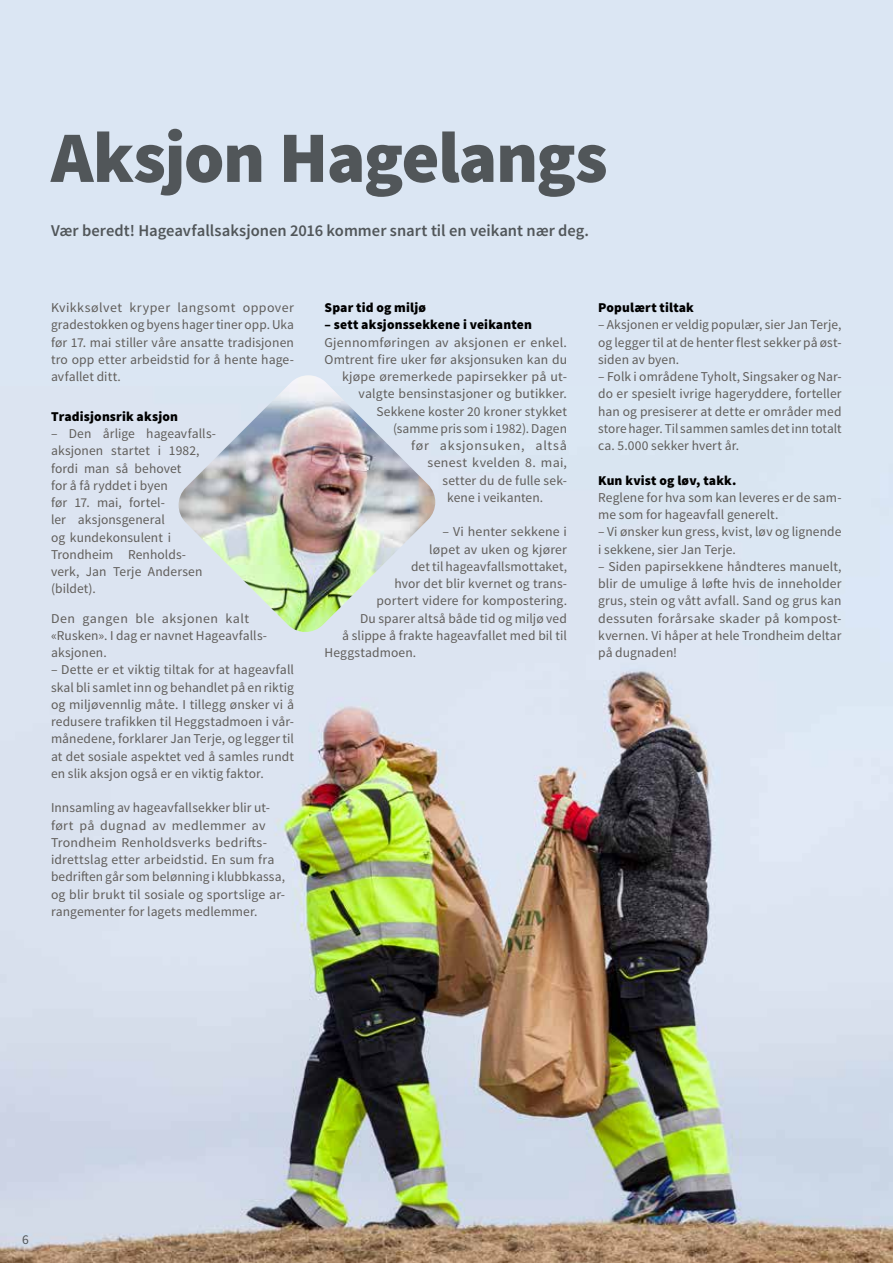
<style>
.page{position:relative;width:893px;height:1263px;background:#dbe6f3}
.page>*{position:absolute;margin:0;border:0;box-sizing:border-box;transform-origin:0 0}
.t1{font:900 72.45px "Source Sans Pro";letter-spacing:-.02em;color:#515659}
.t2{font:600 16.5px "Source Sans Pro";color:#515659}
.t3{font:13.5px/17.2px "Source Sans Pro";letter-spacing:.01em;color:#605d5a;text-align:justify}
.t4{font:900 13.5px "Source Sans Pro";letter-spacing:.01em;color:#000}
.t5{font:13.5px "Source Sans Pro";letter-spacing:.05em;color:#605d5a}
.t6{font:13.5px "Source Sans Pro";color:#515659}
</style>
<div class="page">
<img style="left:0;top:499px;width:893px;height:764px">
<img style="left:179px;top:375px;width:256px;height:258px">
<h1 class="t1" style="left:51px;top:111px;width:558px">Aksjon Hagelangs</h1>
<p class="t2" style="left:51px;top:220px;width:540px">Vær beredt! Hageavfallsaksjonen 2016 kommer snart til en veikant nær deg.</p>
<p class="t3" style="left:51px;top:299px;width:245px">Kvikksølvet kryper langsomt oppover gradestokken og byens hager tiner opp. Uka før 17. mai stiller våre ansatte tradisjonen tro opp etter arbeidstid for å hente hage&shy;avfallet ditt.</p>
<p class="t4" style="left:51px;top:407px;width:128px">Tradisjonsrik aksjon</p>
<p class="t3" style="left:51px;top:425px;width:166px;text-align:left">– Den årlige hageavfalls&shy;aksjonen startet i 1982, fordi man så behovet<br>for å få ryddet i byen<br>før 17. mai, fortel-<br>ler aksjonsgeneral<br>og kundekonsulent i<br>Trondheim Renholds&shy;verk, Jan Terje Andersen (bildet).</p>
<p class="t3" style="left:51px;top:610px;width:218px;text-align:left">Den gangen ble aksjonen kalt «Rusken». I dag er navnet Hageavfalls&shy;aksjonen.</p>
<p class="t3" style="left:51px;top:661px;width:245px">– Dette er et viktig tiltak for at hageavfall skal bli samlet inn og behandlet på en riktig og miljøvennlig måte. I tillegg ønsker vi å redusere trafikken til Heggstadmoen i vår&shy;månedene, forklarer Jan Terje, og legger til at det sosiale aspektet ved å samles rundt en slik aksjon også er en viktig faktor.</p>
<p class="t3" style="left:51px;top:799px;width:236px;text-align:left">Innsamling av hageavfallsekker blir ut&shy;ført på dugnad av medlemmer av Trondheim Renholdsverks bedrifts&shy;idrettslag etter arbeidstid. En sum fra bedriften går som belønning i klubbkassa, og blir brukt til sosiale og sportslige ar&shy;rangementer for lagets medlemmer.</p>
<p class="t4" style="left:325px;top:299px;width:103px">Spar tid og miljø</p>
<p class="t4" style="left:325px;top:316px;width:209px">– sett aksjonssekkene i veikanten</p>
<p class="t3" style="left:325px;top:334px;width:244px">Gjennomføringen av aksjonen er enkel.</p>
<p class="t3" style="left:325px;top:351px;width:244px">Omtrent fire uker før aksjonsuken kan du</p>
<p class="t3" style="left:342px;top:368px;width:227px">kjøpe øremerkede papirsekker på ut-</p>
<p class="t3" style="left:359px;top:385px;width:210px">valgte bensinstasjoner og butikker.</p>
<p class="t3" style="left:377px;top:403px;width:192px">Sekkene koster 20 kroner stykket</p>
<p class="t3" style="left:393px;top:420px;width:175px">(samme pris som i 1982). Dagen</p>
<p class="t5" style="left:411px;top:437px;width:158px">før aksjonsuken, altså</p>
<p class="t3" style="left:428px;top:454px;width:141px">senest kvelden 8. mai,</p>
<p class="t3" style="left:443px;top:472px;width:126px">setter du de fulle sek-</p>
<p class="t3" style="left:447px;top:489px;width:98px">kene i veikanten.</p>
<p class="t3" style="left:443px;top:523px;width:126px">– Vi henter sekkene i</p>
<p class="t3" style="left:429px;top:541px;width:139px">løpet av uken og kjører</p>
<p class="t3" style="left:411px;top:558px;width:158px">det til hageavfallsmottaket,</p>
<p class="t3" style="left:395px;top:575px;width:174px">hvor det blir kvernet og trans-</p>
<p class="t3" style="left:377px;top:592px;width:192px">portert videre for kompostering.</p>
<p class="t3" style="left:360px;top:610px;width:208px">Du sparer altså både tid og miljø ved</p>
<p class="t3" style="left:342px;top:627px;width:227px">å slippe å frakte hageavfallet med bil til</p>
<p class="t3" style="left:325px;top:644px;width:93px">Heggstadmoen.</p>
<p class="t4" style="left:598px;top:299px;width:97px">Populært tiltak</p>
<p class="t3" style="left:598px;top:316px;width:245px">– Aksjonen er veldig populær, sier Jan Terje, og legger til at de henter flest sekker på øst&shy;siden av byen.</p>
<p class="t3" style="left:598px;top:368px;width:245px">– Folk i områdene Tyholt, Singsaker og Nar&shy;do er spesielt ivrige hageryddere, forteller han og presiserer at dette er områder med store hager. Til sammen samles det inn totalt ca. 5.000 sekker hvert år.</p>
<p class="t4" style="left:598px;top:471px;width:140px">Kun kvist og løv, takk.</p>
<p class="t3" style="left:598px;top:489px;width:245px">Reglene for hva som kan leveres er de sam&shy;me som for hageavfall generelt.</p>
<p class="t3" style="left:598px;top:523px;width:245px">– Vi ønsker kun gress, kvist, løv og lignende i sekkene, sier Jan Terje.</p>
<p class="t3" style="left:598px;top:558px;width:245px">– Siden papirsekkene håndteres manuelt, blir de umulige å løfte hvis de inneholder grus, stein og vått avfall. Sand og grus kan dessuten forårsake skader på kompost&shy;kvernen. Vi håper at hele Trondheim deltar på dugnaden!</p>
<p class="t6" style="left:22px;top:1231px;width:8px">6</p>
</div>
